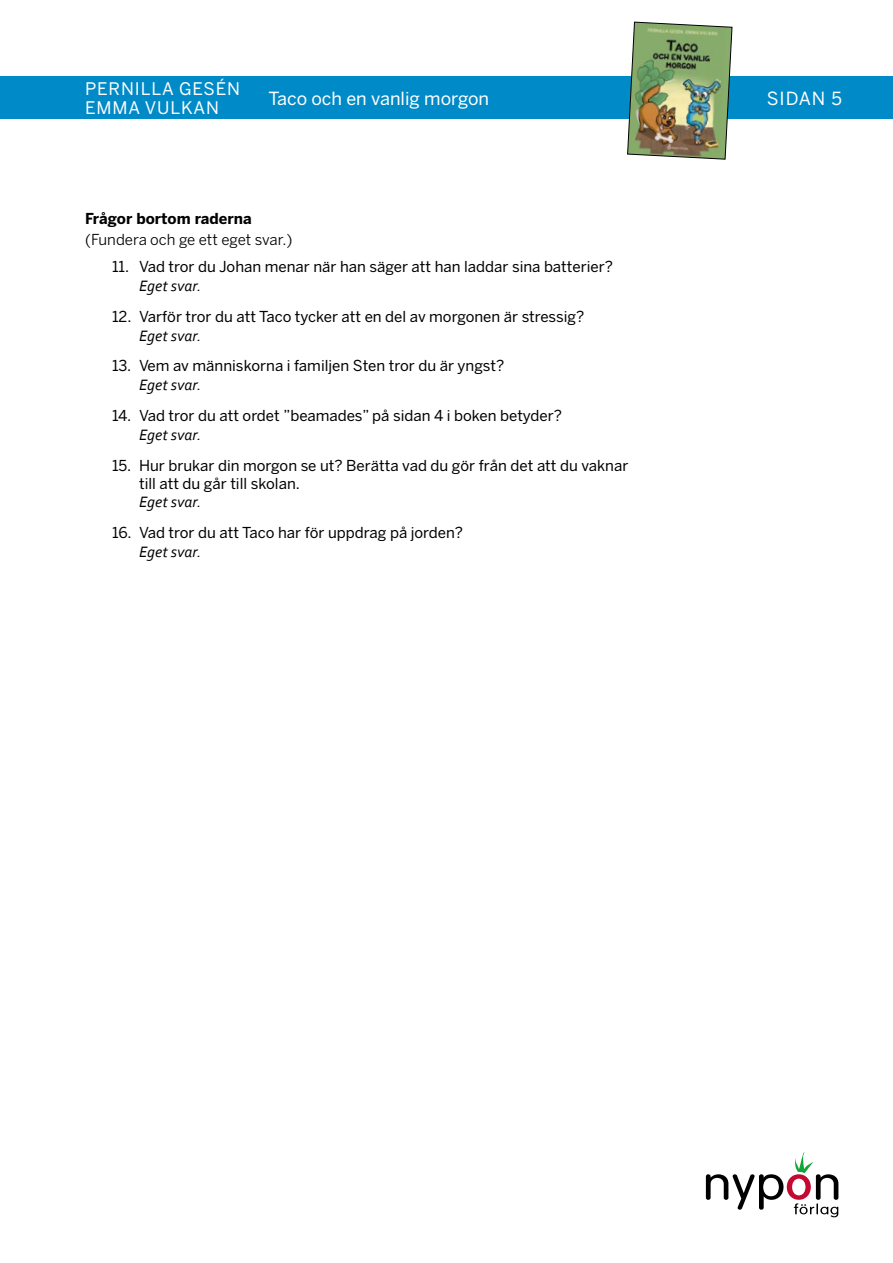
<style>
.page{position:relative;width:893px;height:1263px;background:#fff}
.page>*{position:absolute;margin:0;border:0;box-sizing:border-box;transform-origin:0 0}
.t1{font:18px "Benton Sans";color:#fff}
.t2{font:17.25px/18.8px "Benton Sans";letter-spacing:.05em;color:#fff}
.t3{font:italic 15.75px "Corbel";color:#000}
.t4{font:15px/18px "Benton Sans";color:#000}
.t5{font:15px "Benton Sans";color:#000}
.t6{font:700 15px "Benton Sans";color:#000}
</style>
<div class="page">
<div style="left:0;top:77px;width:893px;height:42px;background:#008ac7"></div>
<img style="left:627px;top:21px;width:106px;height:139px">
<svg style="left:706px;top:1152px;width:132px;height:65px"></svg>
<p class="t2" style="left:85px;top:80px;width:156px">PERNILLA GESÉN<br>EMMA VULKAN</p>
<p class="t1" style="left:268px;top:88px;width:222px">Taco och en vanlig morgon</p>
<p class="t1" style="left:767px;top:88px;width:77px">SIDAN 5</p>
<p class="t6" style="left:85px;top:210px;width:168px">Frågor bortom raderna</p>
<p class="t5" style="left:85px;top:231px;width:209px">(Fundera och ge ett eget svar.)</p>
<p class="t4" style="left:112px;top:258px;width:502px">11. Vad tror du Johan menar när han säger att han laddar sina batterier?</p>
<p class="t3" style="left:139px;top:276px;width:64px">Eget svar.</p>
<p class="t4" style="left:112px;top:307px;width:474px">12. Varför tror du att Taco tycker att en del av morgonen är stressig?</p>
<p class="t3" style="left:139px;top:325px;width:64px">Eget svar.</p>
<p class="t4" style="left:112px;top:357px;width:394px">13. Vem av människorna i familjen Sten tror du är yngst?</p>
<p class="t3" style="left:139px;top:375px;width:64px">Eget svar.</p>
<p class="t4" style="left:112px;top:407px;width:451px">14. Vad tror du att ordet ”beamades” på sidan 4 i boken betyder?</p>
<p class="t3" style="left:139px;top:425px;width:64px">Eget svar.</p>
<p class="t4" style="left:139px;top:456px;width:491px;text-indent:-27px">15. Hur brukar din morgon se ut? Berätta vad du gör från det att du vaknar till att du går till skolan.</p>
<p class="t3" style="left:139px;top:492px;width:64px">Eget svar.</p>
<p class="t4" style="left:112px;top:524px;width:353px">16. Vad tror du att Taco har för uppdrag på jorden?</p>
<p class="t3" style="left:139px;top:542px;width:64px">Eget svar.</p>
</div>
